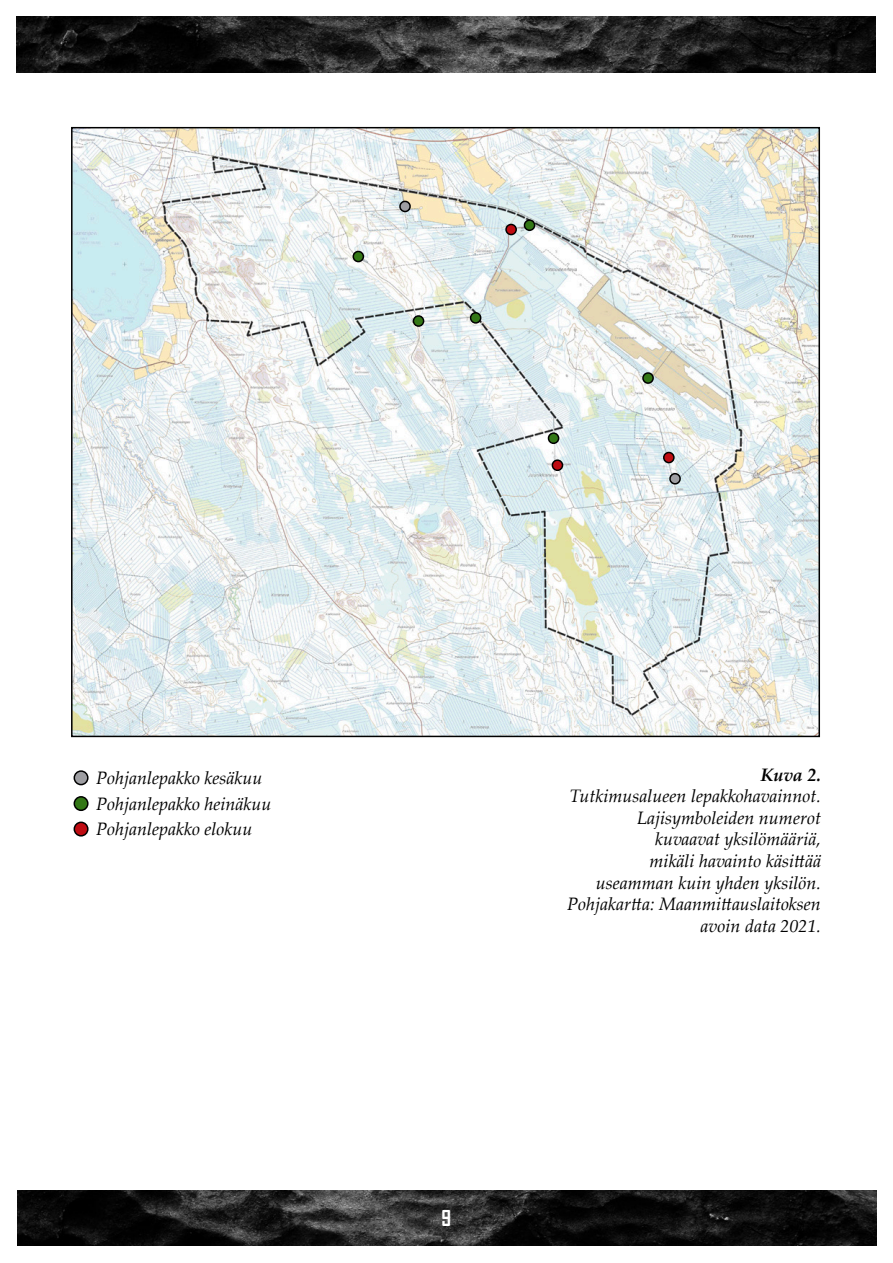
<style>
.page{position:relative;width:893px;height:1263px;background:#fff}
.page>*{position:absolute;margin:0;border:0;box-sizing:border-box;transform-origin:0 0}
.t1{font:700 21px "Agency FB";color:#fff}
.Perusteksti{font:italic 18px "Palatino Linotype";color:#000}
.Kuvateksti{font:italic 18px "Palatino Linotype";color:#000}
.Perusteksti-2{font:italic 700 18px "Palatino Linotype";color:#000}
</style>
<div class="page">
<img style="left:17px;top:17px;width:859px;height:55px">
<img style="left:17px;top:1191px;width:859px;height:55px">
<img style="left:74px;top:130px;width:743px;height:604px">
<div style="left:74px;top:797px;width:14px;height:13px;background:#337716;border-radius:50%"></div>
<div style="left:74px;top:796px;width:15px;height:15px;border:2px solid #000;border-radius:50%"></div>
<div style="left:74px;top:822px;width:14px;height:14px;background:#bf0c12;border-radius:50%"></div>
<div style="left:74px;top:821px;width:15px;height:15px;border:2px solid #000;border-radius:50%"></div>
<div style="left:74px;top:771px;width:14px;height:14px;background:#9e9ea2;border-radius:50%"></div>
<div style="left:74px;top:770px;width:15px;height:15px;border:2px solid #000;border-radius:50%"></div>
<svg style="left:669px;top:472px;width:12px;height:13px"></svg>
<div style="left:643px;top:373px;width:10px;height:10px;background:#337716;border-radius:50%"></div>
<div style="left:642px;top:372px;width:12px;height:12px;border:2px solid #000;border-radius:50%"></div>
<div style="left:548px;top:433px;width:11px;height:10px;background:#337716;border-radius:50%"></div>
<div style="left:548px;top:432px;width:11px;height:12px;border:2px solid #000;border-radius:50%"></div>
<div style="left:471px;top:313px;width:10px;height:10px;background:#337716;border-radius:50%"></div>
<div style="left:470px;top:312px;width:11px;height:12px;border:2px solid #000;border-radius:50%"></div>
<div style="left:353px;top:251px;width:10px;height:11px;background:#337716;border-radius:50%"></div>
<div style="left:352px;top:251px;width:12px;height:11px;border:2px solid #000;border-radius:50%"></div>
<div style="left:413px;top:316px;width:11px;height:10px;background:#337716;border-radius:50%"></div>
<div style="left:413px;top:315px;width:11px;height:12px;border:2px solid #000;border-radius:50%"></div>
<div style="left:524px;top:220px;width:11px;height:10px;background:#337716;border-radius:50%"></div>
<div style="left:524px;top:219px;width:11px;height:12px;border:2px solid #000;border-radius:50%"></div>
<svg style="left:399px;top:200px;width:12px;height:13px"></svg>
<div style="left:552px;top:460px;width:10px;height:10px;background:#bf0c12;border-radius:50%"></div>
<div style="left:552px;top:459px;width:11px;height:12px;border:2px solid #000;border-radius:50%"></div>
<div style="left:664px;top:452px;width:10px;height:11px;background:#bf0c12;border-radius:50%"></div>
<div style="left:663px;top:452px;width:12px;height:11px;border:2px solid #000;border-radius:50%"></div>
<div style="left:506px;top:224px;width:10px;height:11px;background:#bf0c12;border-radius:50%"></div>
<div style="left:505px;top:224px;width:12px;height:11px;border:2px solid #000;border-radius:50%"></div>
<p class="Kuvateksti" style="left:96px;top:765px;width:168px">Pohjanlepakko kesäkuu</p>
<p class="Kuvateksti" style="left:96px;top:791px;width:177px">Pohjanlepakko heinäkuu</p>
<p class="Kuvateksti" style="left:96px;top:816px;width:158px">Pohjanlepakko elokuu</p>
<p class="t1" style="left:442px;top:1205px;width:11px">9</p>
<p class="Perusteksti-2" style="left:760px;top:762px;width:62px">Kuva 2.</p>
<p class="Perusteksti" style="left:570px;top:783px;width:253px">Tutkimusalueen lepakkohavainnot.</p>
<p class="Perusteksti" style="left:637px;top:805px;width:185px">Lajisymboleiden numerot</p>
<p class="Perusteksti" style="left:655px;top:826px;width:167px">kuvaavat yksilömääriä,</p>
<p class="Perusteksti" style="left:650px;top:848px;width:173px">mikäli havainto käsittää</p>
<p class="Perusteksti" style="left:596px;top:870px;width:227px">useamman kuin yhden yksilön.</p>
<p class="Perusteksti" style="left:567px;top:891px;width:255px">Pohjakartta: Maanmittauslaitoksen</p>
<p class="Perusteksti" style="left:700px;top:913px;width:122px">avoin data 2021.</p>
</div>
